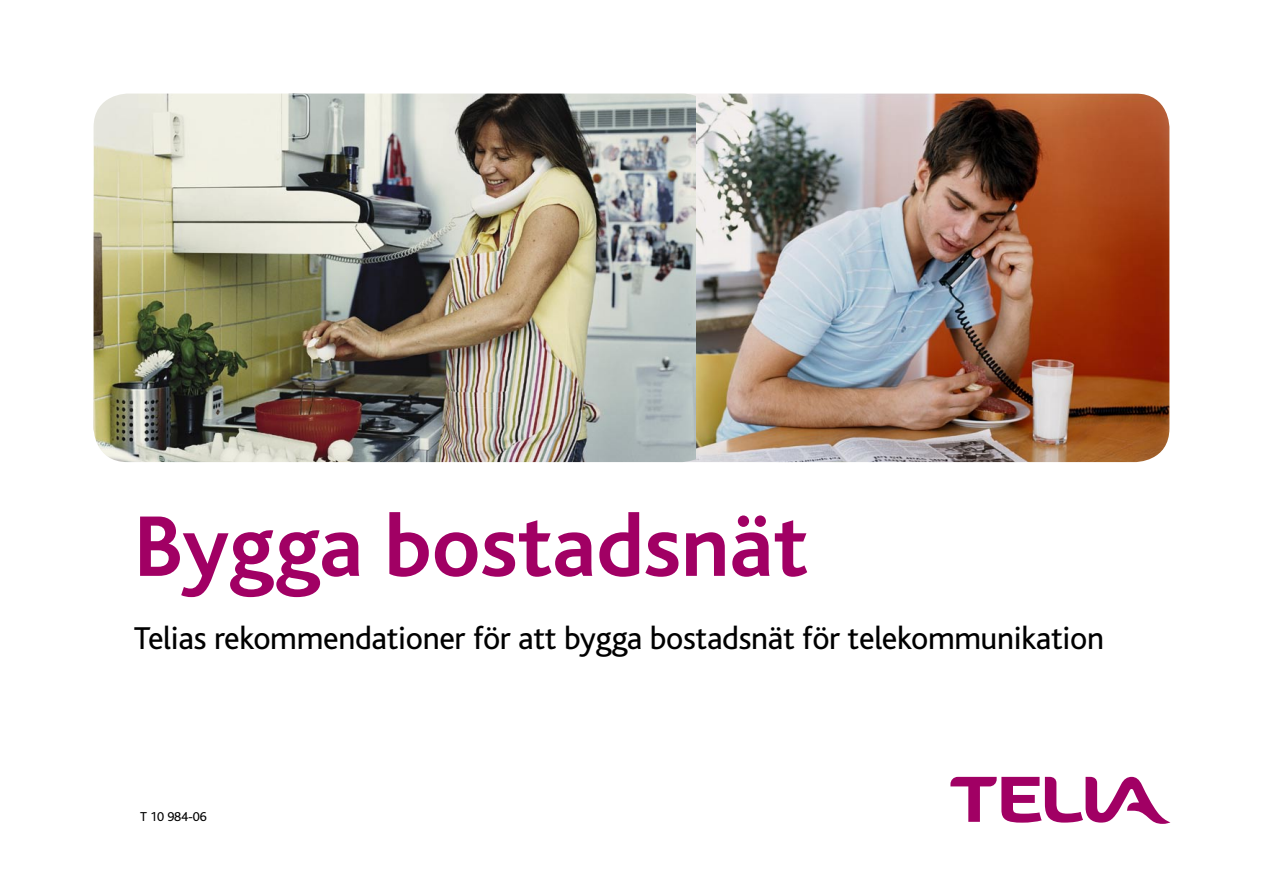
<style>
.page{position:relative;width:1263px;height:893px;background:#fff}
.page>*{position:absolute;margin:0;border:0;box-sizing:border-box;transform-origin:0 0}
.t1{font:700 90px "Telia Bliss";letter-spacing:-.005em;color:#a10064}
.t2{font:33px "Telia Bliss";letter-spacing:-.01em;color:#000}
.t3{font:13.5px "Telia Bliss";letter-spacing:-.01em;color:#000}
</style>
<div class="page">
<svg style="left:950px;top:777px;width:220px;height:47px"></svg>
<img style="left:696px;top:94px;width:473px;height:368px">
<img style="left:94px;top:94px;width:602px;height:368px">
<p class="t1" style="left:134px;top:493px;width:676px">Bygga bostadsnät</p>
<p class="t2" style="left:134px;top:619px;width:972px">Telias rekommendationer för att bygga bostadsnät för telekommunikation</p>
<p class="t3" style="left:140px;top:809px;width:68px">T 10 984-06</p>
</div>
